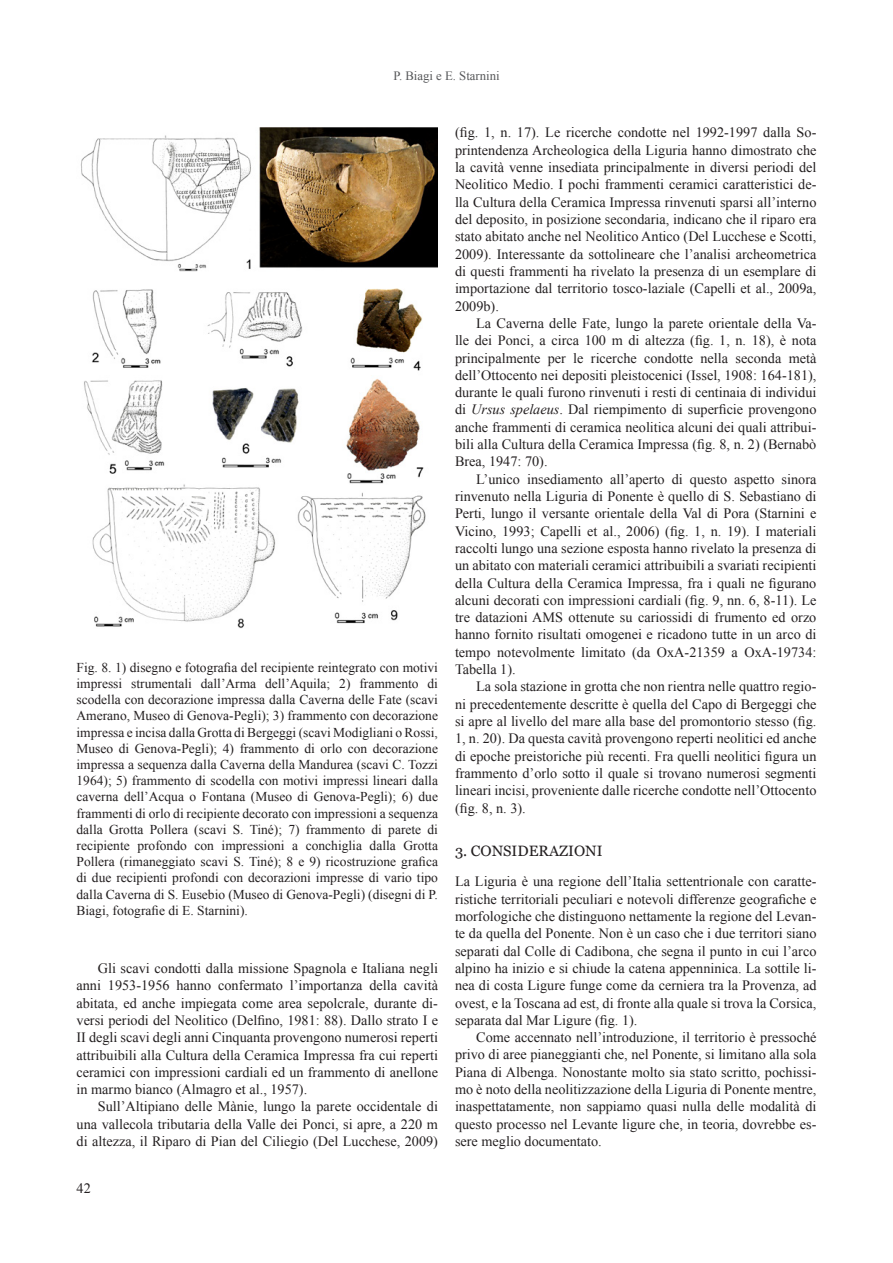
<style>
.page{position:relative;width:893px;height:1263px;background:#fff}
.page>*{position:absolute;margin:0;border:0;box-sizing:border-box;transform-origin:0 0}
.t1{font:15px "Georgia";color:#231f20}
.t2{font:14.25px/17.2px "Times New Roman";color:#231f20;text-align:justify}
.t3{font:13.5px/16.2px "Times New Roman";color:#231f20;text-align:justify}
.t4{font:12.75px "Times New Roman";color:#57585a}
.s1{font-style:italic}
</style>
<div class="page">
<img style="left:81px;top:128px;width:356px;height:500px">
<p class="t4" style="left:393px;top:69px;width:108px">P. Biagi e E. Starnini</p>
<p class="t3" style="left:77px;top:659px;width:363px">Fig. 8. 1) disegno e fotografia del recipiente reintegrato con motivi impressi strumentali dall’Arma dell’Aquila; 2) frammento di scodella con decorazione impressa dalla Caverna delle Fate (scavi Amerano, Museo di Genova-Pegli); 3) frammento con decorazione impressa e incisa dalla Grotta di Bergeggi (scavi Modigliani o Rossi, Museo di Genova-Pegli); 4) frammento di orlo con decorazione impressa a sequenza dalla Caverna della Mandurea (scavi C. Tozzi 1964); 5) frammento di scodella con motivi impressi lineari dalla caverna dell’Acqua o Fontana (Museo di Genova-Pegli); 6) due frammenti di orlo di recipiente decorato con impressioni a sequenza dalla Grotta Pollera (scavi S. Tiné); 7) frammento di parete di recipiente profondo con impressioni a conchiglia dalla Grotta Pollera (rimaneggiato scavi S. Tiné); 8 e 9) ricostruzione grafica di due recipienti profondi con decorazioni impresse di vario tipo dalla Caverna di S. Eusebio (Museo di Genova-Pegli) (disegni di P.<br>Biagi, fotografie di E. Starnini).</p>
<p class="t2" style="left:77px;top:960px;width:363px;text-indent:21px">Gli scavi condotti dalla missione Spagnola e Italiana negli anni 1953-1956 hanno confermato l’importanza della cavità abitata, ed anche impiegata come area sepolcrale, durante di&shy;versi periodi del Neolitico (Delfino, 1981: 88). Dallo strato I e II degli scavi degli anni Cinquanta provengono numerosi reperti attribuibili alla Cultura della Ceramica Impressa fra cui reperti ceramici con impressioni cardiali ed un frammento di anellone in marmo bianco (Almagro et al., 1957).</p>
<p class="t2" style="left:77px;top:1098px;width:363px;text-indent:21px">Sull’Altipiano delle Mànie, lungo la parete occidentale di una vallecola tributaria della Valle dei Ponci, si apre, a 220 m di altezza, il Riparo di Pian del Ciliegio (Del Lucchese, 2009)</p>
<p class="t2" style="left:77px;top:1179px;width:16px">42</p>
<p class="t2" style="left:455px;top:124px;width:363px">(fig. 1, n. 17). Le ricerche condotte nel 1992-1997 dalla So&shy;printendenza Archeologica della Liguria hanno dimostrato che la cavità venne insediata principalmente in diversi periodi del Neolitico Medio. I pochi frammenti ceramici caratteristici de&shy;lla Cultura della Ceramica Impressa rinvenuti sparsi all’interno del deposito, in posizione secondaria, indicano che il riparo era stato abitato anche nel Neolitico Antico (Del Lucchese e Scotti, 2009). Interessante da sottolineare che l’analisi archeometrica di questi frammenti ha rivelato la presenza di un esemplare di importazione dal territorio tosco-laziale (Capelli et al., 2009a, 2009b).</p>
<p class="t2" style="left:455px;top:314px;width:363px;text-indent:21px">La Caverna delle Fate, lungo la parete orientale della Va&shy;lle dei Ponci, a circa 100 m di altezza (fig. 1, n. 18), è nota principalmente per le ricerche condotte nella seconda metà dell’Ottocento nei depositi pleistocenici (Issel, 1908: 164-181), durante le quali furono rinvenuti i resti di centinaia di individui di <span class="s1">Ursus spelaeus</span>. Dal riempimento di superficie provengono anche frammenti di ceramica neolitica alcuni dei quali attribui&shy;bili alla Cultura della Ceramica Impressa (fig. 8, n. 2) (Bernabò Brea, 1947: 70).</p>
<p class="t2" style="left:455px;top:470px;width:363px;text-indent:21px">L’unico insediamento all’aperto di questo aspetto sinora rinvenuto nella Liguria di Ponente è quello di S. Sebastiano di Perti, lungo il versante orientale della Val di Pora (Starnini e Vicino, 1993; Capelli et al., 2006) (fig. 1, n. 19). I materiali raccolti lungo una sezione esposta hanno rivelato la presenza di un abitato con materiali ceramici attribuibili a svariati recipienti della Cultura della Ceramica Impressa, fra i quali ne figurano alcuni decorati con impressioni cardiali (fig. 9, nn. 6, 8-11). Le tre datazioni AMS ottenute su cariossidi di frumento ed orzo hanno fornito risultati omogenei e ricadono tutte in un arco di tempo notevolmente limitato (da OxA-21359 a OxA-19734:<br>Tabella 1).</p>
<p class="t2" style="left:455px;top:678px;width:363px;text-indent:21px">La sola stazione in grotta che non rientra nelle quattro regio&shy;ni precedentemente descritte è quella del Capo di Bergeggi che si apre al livello del mare alla base del promontorio stesso (fig.<br>1, n. 20). Da questa cavità provengono reperti neolitici ed anche di epoche preistoriche più recenti. Fra quelli neolitici figura un frammento d’orlo sotto il quale si trovano numerosi segmenti lineari incisi, proveniente dalle ricerche condotte nell’Ottocento (fig. 8, n. 3).</p>
<p class="t1" style="left:455px;top:842px;width:149px">3. CONSIDERAZIONI</p>
<p class="t2" style="left:455px;top:873px;width:363px">La Liguria è una regione dell’Italia settentrionale con caratte&shy;ristiche territoriali peculiari e notevoli differenze geografiche e morfologiche che distinguono nettamente la regione del Levan&shy;te da quella del Ponente. Non è un caso che i due territori siano separati dal Colle di Cadibona, che segna il punto in cui l’arco alpino ha inizio e si chiude la catena appenninica. La sottile li&shy;nea di costa Ligure funge come da cerniera tra la Provenza, ad ovest, e la Toscana ad est, di fronte alla quale si trova la Corsica, separata dal Mar Ligure (fig. 1).</p>
<p class="t2" style="left:455px;top:1029px;width:363px;text-indent:21px">Come accennato nell’introduzione, il territorio è pressoché privo di aree pianeggianti che, nel Ponente, si limitano alla sola Piana di Albenga. Nonostante molto sia stato scritto, pochissi&shy;mo è noto della neolitizzazione della Liguria di Ponente mentre, inaspettatamente, non sappiamo quasi nulla delle modalità di questo processo nel Levante ligure che, in teoria, dovrebbe es&shy;sere meglio documentato.</p>
</div>
